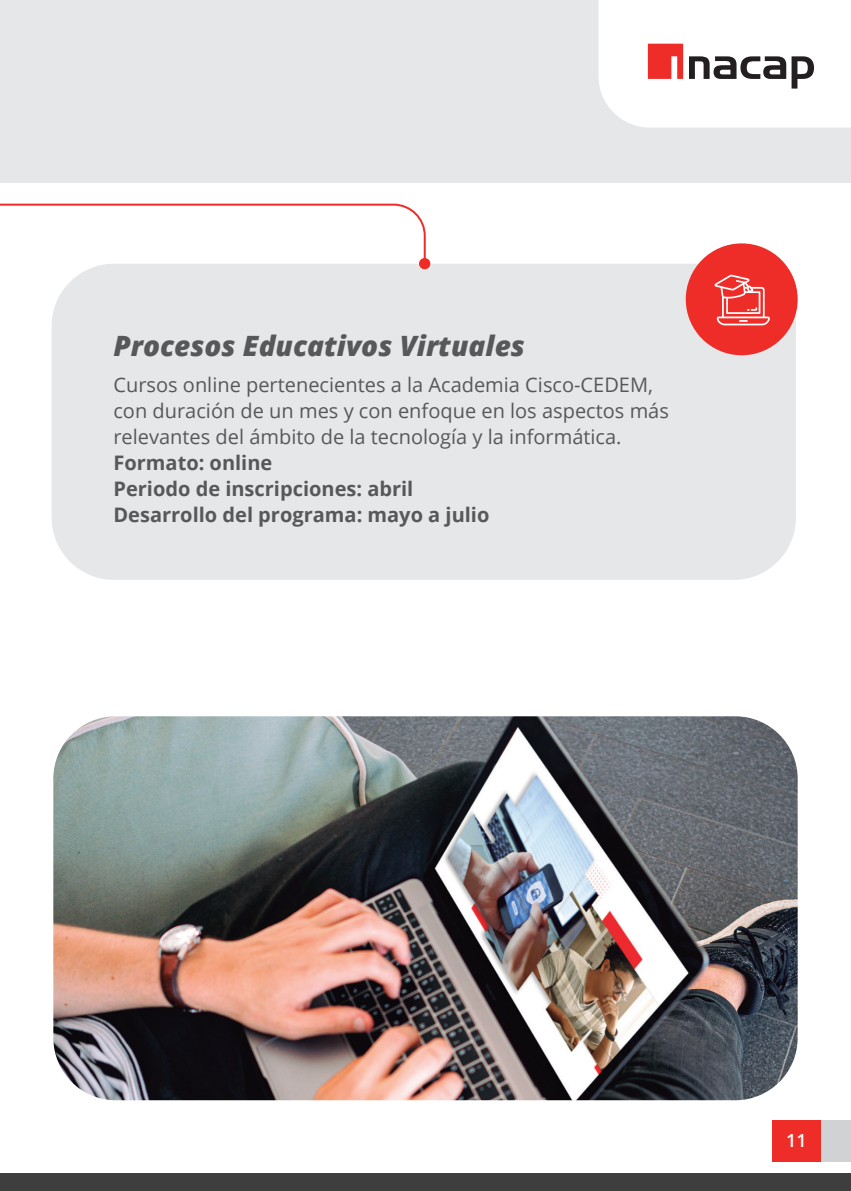
<style>
.page{position:relative;width:851px;height:1191px;background:#fff}
.page>*{position:absolute;margin:0;border:0;box-sizing:border-box;transform-origin:0 0}
.t1{font:italic 800 28px "Open Sans";color:#57585a}
.t2{font:20px/26px "Open Sans";color:#57585a}
.t3{font:700 20px "Open Sans";color:#57585a}
.t4{font:600 18px "Open Sans";color:#fff}
</style>
<div class="page">
<div style="left:0;top:0;width:850px;height:183px;background:#e6e7e9"></div>
<div style="left:0;top:1172px;width:850px;height:19px;background:#3e3e3f"></div>
<svg style="left:598px;top:0;width:252px;height:128px;background:#f2ebeb"></svg>
<div style="left:818px;top:1120px;width:32px;height:41px;background:#d1d2d4"></div>
<div style="left:772px;top:1120px;width:48px;height:41px;background:#ee2d28"></div>
<div style="left:52px;top:264px;width:743px;height:316px;background:#e6e7e9;border-radius:62px"></div>
<div style="left:685px;top:243px;width:112px;height:112px;background:#ee2d28;border-radius:50%"></div>
<img style="left:53px;top:716px;width:744px;height:384px">
<svg style="left:0;top:203px;width:426px;height:66px"></svg>
<div style="left:419px;top:258px;width:11px;height:11px;background:#ee2d28;border-radius:50%"></div>
<svg style="left:714px;top:275px;width:56px;height:50px"></svg>
<p class="t1" style="left:113px;top:324px;width:413px">Procesos Educativos Virtuales</p>
<p class="t2" style="left:113px;top:371px;width:541px">Cursos online pertenecientes a la Academia Cisco-CEDEM,</p>
<p class="t2" style="left:113px;top:397px;width:557px">con duración de un mes y con enfoque en los aspectos más relevantes del ámbito de la tecnología y la informática.</p>
<p class="t3" style="left:113px;top:449px;width:160px">Formato: online</p>
<p class="t3" style="left:113px;top:475px;width:301px">Periodo de inscripciones: abril</p>
<p class="t3" style="left:113px;top:501px;width:377px">Desarrollo del programa: mayo a julio</p>
<p class="t4" style="left:786px;top:1128px;width:22px">11</p>
</div>
